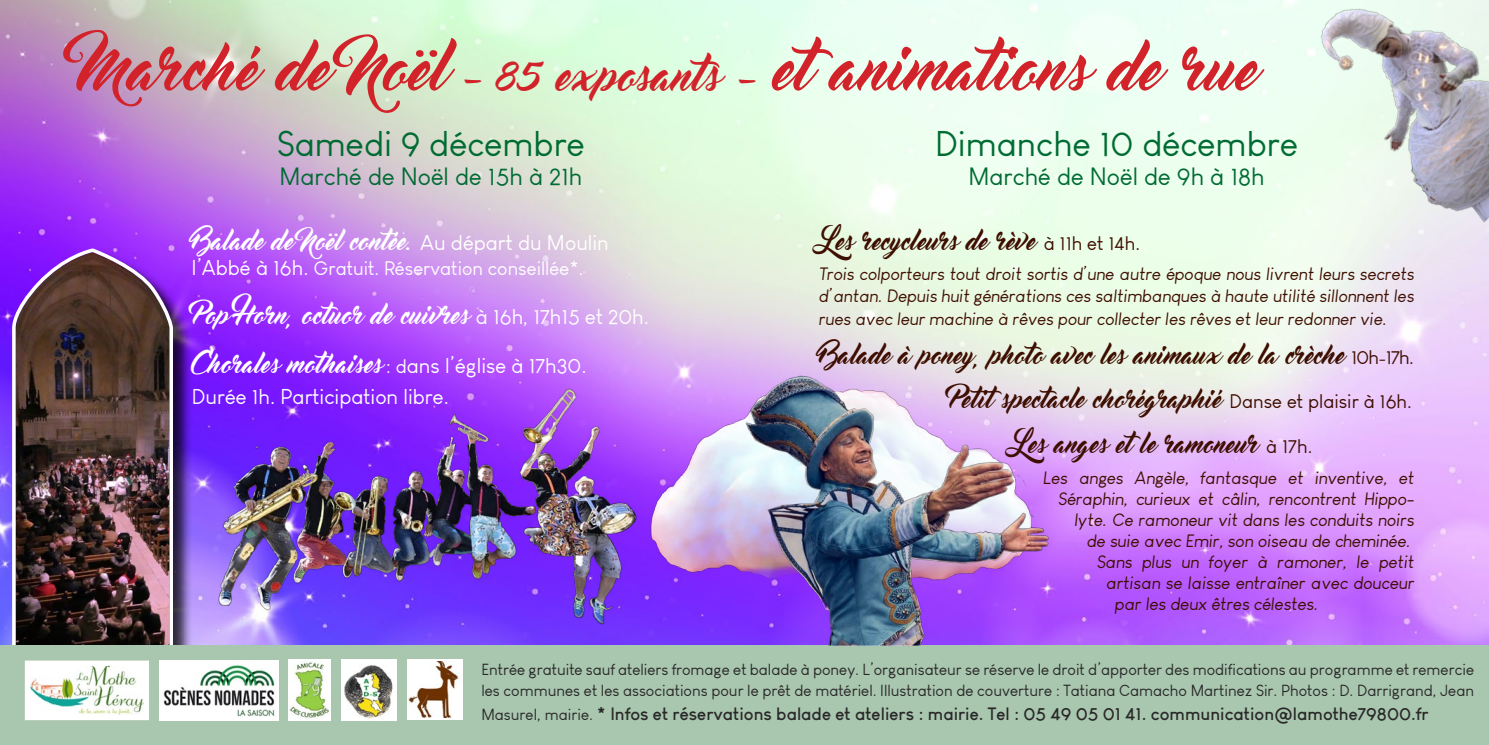
<style>
.page{position:relative;width:1489px;height:745px;background:#fff}
.page>*{position:absolute;margin:0;border:0;box-sizing:border-box;transform-origin:0 0}
.t1{font:59.5px "Master Of Break";color:#d2232a}
.t2{font:35px "Louis George Cafe";color:#006b33}
.t3{font:24.5px "Master Of Break";color:#3e0e00}
.t4{font:24.5px "Master Of Break";color:#fff}
.t5{font:24.5px "Louis George Cafe";color:#006b33}
.t6{font:21px/30.1px "Louis George Cafe";color:#fff}
.t7{font:19.25px "Louis George Cafe";color:#fff}
.t8{font:italic 17.5px/21px "Louis George Cafe";color:#3e0e00}
.t9{font:700 17.5px "Louis George Cafe";color:#292829}
.t10{font:15.75px/21.5px "Louis George Cafe";color:#292829}
.s1{font-size:35px}
.s2{font-size:42px}
.s3{font-family:"Louis George Cafe";font-size:21px}
.s4{font-size:21px}
.s5{font-family:"Master Of Break";font-size:24.5px}
.s6{font-size:19.25px}
.s7{font-family:"Louis George Cafe";font-size:19.25px}
.s8{font-family:"Louis George Cafe";font-size:15.75px}
.s9{font-weight:400;font-size:15.75px}
</style>
<div class="page">
<img style="left:0;top:0;width:1488px;height:645px">
<img style="left:643px;top:377px;width:100px;height:205px">
<img style="left:297px;top:387px;width:342px;height:236px">
<div style="left:3px;top:250px;width:294px;height:449px;background:#000;opacity:.75"></div>
<img style="left:0;top:245px;width:279px;height:400px">
<div style="left:0;top:645px;width:1487px;height:99px;background:#a9c6ae"></div>
<img style="left:159px;top:660px;width:119px;height:59px">
<img style="left:24px;top:660px;width:125px;height:61px">
<img style="left:289px;top:659px;width:42px;height:60px">
<img style="left:342px;top:659px;width:54px;height:60px">
<svg style="left:407px;top:659px;width:55px;height:60px"></svg>
<img style="left:407px;top:661px;width:55px;height:55px">
<img style="left:743px;top:372px;width:308px;height:273px">
<img style="left:1279px;top:0;width:209px;height:243px">
<h1 class="t1" style="left:76px;top:35px;width:1179px">Marché de Noël <span class="s1">-</span> <span class="s2">85 exposants</span> <span class="s1">-</span> et animations de rue</h1>
<h2 class="t2" style="left:277px;top:123px;width:309px">Samedi 9 décembre</h2>
<h3 class="t5" style="left:279px;top:162px;width:304px">Marché de Noël de 15h à 21h</h3>
<h3 class="t4" style="left:192px;top:226px;width:418px">Balade de Noël contée. <span class="s3">Au départ du Moulin</span></h3>
<p class="t7" style="left:192px;top:256px;width:393px"><span class="s4">l’Abbé à 16h.</span> Gratuit. Réservation conseillée*.</p>
<h3 class="t4" style="left:192px;top:301px;width:458px">Pop Horn, octuor de cuivres <span class="s3">à 16h, 17h15 et 20h.</span></h3>
<p class="t6" style="left:192px;top:350px;width:396px"><span class="s5">Chorales mothaises</span> <span class="s6">: d</span>ans l’église à 17h30.<br>Durée 1h. Participation libre.</p>
<h2 class="t2" style="left:935px;top:123px;width:364px">Dimanche 10 décembre</h2>
<h3 class="t5" style="left:968px;top:162px;width:298px">Marché de Noël de 9h à 18h</h3>
<h3 class="t3" style="left:819px;top:226px;width:323px">Les recycleurs de rève <span class="s7">à 11h et 14h.</span></h3>
<p class="t8" style="left:819px;top:264px;width:597px">Trois colporteurs tout droit sortis d’une autre époque nous livrent leurs secrets d’antan. Depuis huit générations ces saltimbanques à haute utilité sillonnent les</p>
<p class="t8" style="left:819px;top:308px;width:569px">rues avec leur machine à rêves pour collecter les rêves et leur redonner vie.</p>
<h3 class="t3" style="left:819px;top:341px;width:596px">Balade à poney, photo avec les animaux de la crèche <span class="s7">10h</span><span class="s8">-</span><span class="s7">17h.</span></h3>
<h3 class="t3" style="left:948px;top:385px;width:465px">Petit spectacle chorégraphié <span class="s7">Danse et plaisir à 16h.</span></h3>
<h3 class="t3" style="left:1011px;top:429px;width:302px">Les anges et le ramoneur <span class="s7">à 17h.</span></h3>
<p class="t8" style="left:1043px;top:466px;width:372px">Les anges Angèle, fantasque et inventive, et</p>
<p class="t8" style="left:1058px;top:487px;width:357px">Séraphin, curieux et câlin, rencontrent Hippo-</p>
<p class="t8" style="left:1074px;top:508px;width:341px">lyte. Ce ramoneur vit dans les conduits noirs</p>
<p class="t8" style="left:1086px;top:529px;width:325px">de suie avec Emir, son oiseau de cheminée.</p>
<p class="t8" style="left:1097px;top:550px;width:318px">Sans plus un foyer à ramoner, le petit</p>
<p class="t8" style="left:1106px;top:571px;width:310px">artisan se laisse entraîner avec douceur</p>
<p class="t8" style="left:1114px;top:592px;width:205px">par les deux êtres célestes.</p>
<p class="t10" style="left:481px;top:658px;width:994px">Entrée gratuite sauf ateliers fromage et balade à poney. L’organisateur se réserve le droit d’apporter des modifications au programme et remercie les communes et les associations pour le prêt de matériel. Illustration de couverture : Tatiana Camacho Martinez Sir. Photos : D. Darrigrand, Jean</p>
<p class="t9" style="left:481px;top:702px;width:948px"><span class="s9">Masurel, mairie.</span> * Infos et réservations balade et ateliers : mairie. Tel : 05 49 05 01 41. communication@lamothe79800.fr</p>
</div>
